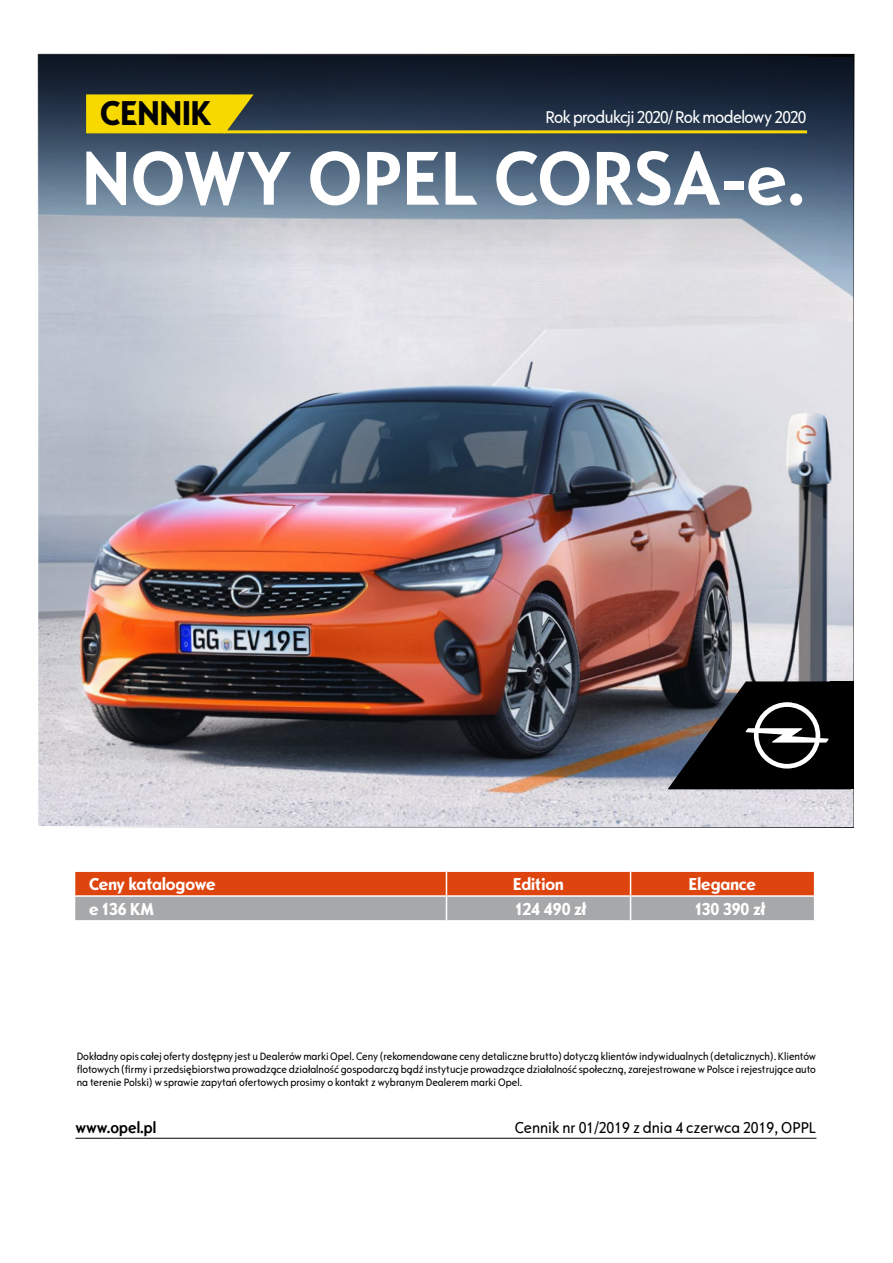
<style>
.page{position:relative;width:893px;height:1263px;background:#fff}
.page>*{position:absolute;margin:0;border:0;box-sizing:border-box;transform-origin:0 0}
.t1{font:700 79.5px "Opel Sans Condensed";color:#fff}
.t2{font:36px "Opel Sans Condensed Carline";color:#000}
.t3{font:18px "Opel Sans Condensed Carline";color:#fff}
.t4{font:condensed 18px "Opel Sans";letter-spacing:-.035em;color:#fff}
.t5{font:condensed 16.5px "Opel Sans";color:#000}
.t6{font:700 16.5px "Opel Sans Condensed";color:#000}
.t7{font:condensed 11.25px/12.8px "Opel Sans";color:#000;text-align:justify}
</style>
<div class="page">
<img style="left:38px;top:281px;width:815px;height:546px">
<div style="left:830px;top:681px;width:23px;height:108px;background:#000"></div>
<svg style="left:668px;top:681px;width:162px;height:108px;background:#28292b"></svg>
<hr style="left:75px;top:1138px;width:741px;height:1px;background:#000">
<svg style="left:40px;top:56px;width:813px;height:223px;background:#647183"></svg>
<div style="left:38px;top:54px;width:817px;height:227px;border:1px solid #000"></div>
<svg style="left:86px;top:94px;width:168px;height:39px;background:#e5cb06"></svg>
<hr style="left:223px;top:130px;width:584px;height:3px;background:#f7d900">
<svg style="left:75px;top:872px;width:738px;height:49px;background:#c3795f"></svg>
<hr style="left:74px;top:895px;width:372px;height:2px;background:#fff">
<hr style="left:446px;top:895px;width:185px;height:2px;background:#fff">
<hr style="left:631px;top:895px;width:184px;height:2px;background:#fff">
<div style="left:72px;top:869px;width:744px;height:65px;border:2px solid #fff"></div>
<h2 class="t2" style="left:100px;top:91px;width:113px">CENNIK</h2>
<h3 class="t4" style="left:546px;top:106px;width:262px">Rok produkcji 2020/ Rok modelowy 2020</h3>
<h1 class="t1" style="left:82px;top:131px;width:725px">NOWY OPEL CORSA-e.</h1>
<h3 class="t3" style="left:89px;top:873px;width:128px">Ceny katalogowe</h3>
<h3 class="t3" style="left:513px;top:873px;width:52px">Edition</h3>
<h3 class="t3" style="left:689px;top:873px;width:69px">Elegance</h3>
<h3 class="t3" style="left:89px;top:898px;width:67px">e 136 KM</h3>
<h3 class="t3" style="left:516px;top:898px;width:72px">124 490 zł</h3>
<h3 class="t3" style="left:695px;top:898px;width:71px">130 390 zł</h3>
<p class="t7" style="left:77px;top:1050px;width:741px">Dokładny opis całej oferty dostępny jest u Dealerów marki Opel. Ceny (rekomendowane ceny detaliczne brutto) dotyczą klientów indywidualnych (detalicznych). Klientów flotowych (firmy i przedsiębiorstwa prowadzące działalność gospodarczą bądź instytucje prowadzące działalność społeczną, zarejestrowane w Polsce i rejestrujące auto na terenie Polski) w sprawie zapytań ofertowych prosimy o kontakt z wybranym Dealerem marki Opel.</p>
<h3 class="t6" style="left:75px;top:1117px;width:82px">www.opel.pl</h3>
<h3 class="t5" style="left:515px;top:1118px;width:303px">Cennik nr 01/2019 z dnia 4 czerwca 2019, OPPL</h3>
</div>
